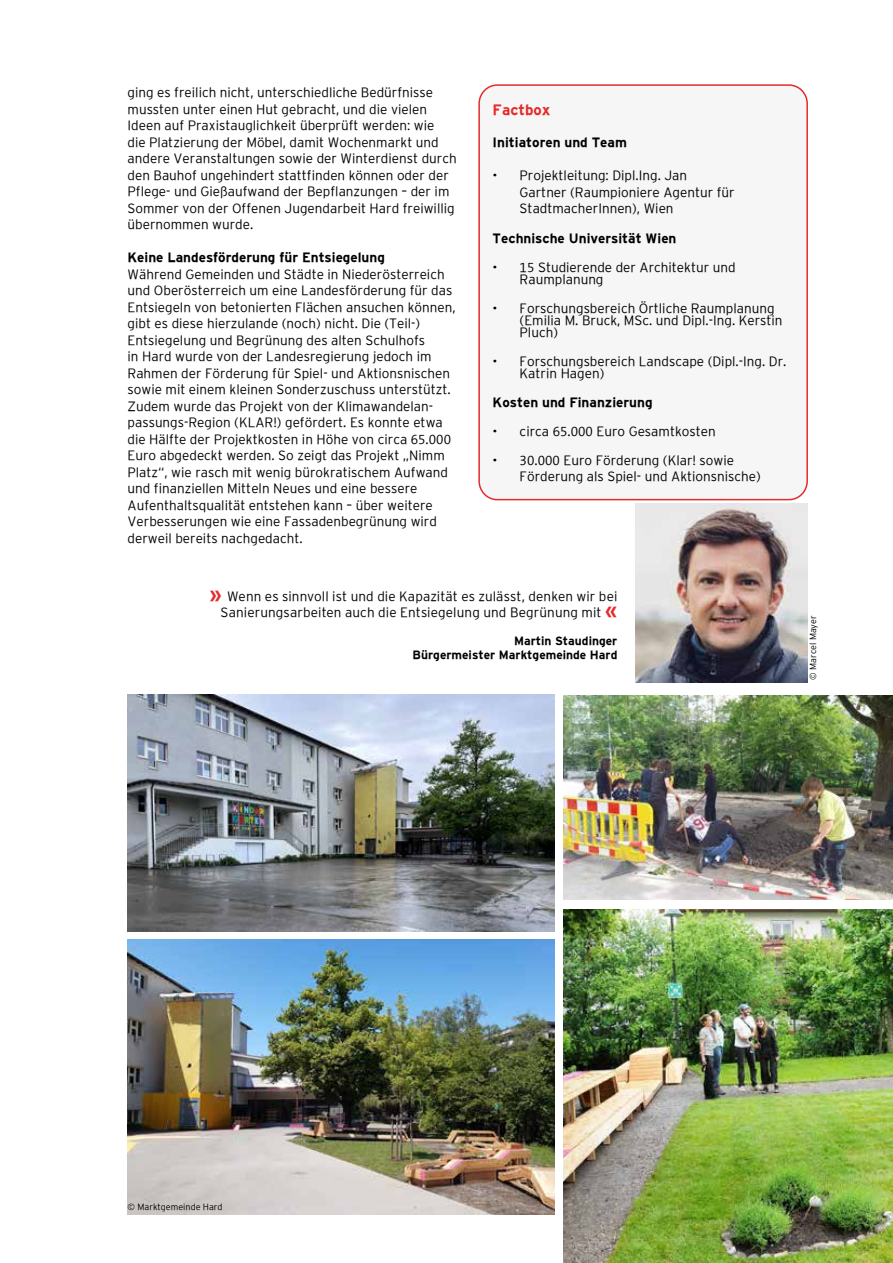
<style>
.page{position:relative;width:893px;height:1263px;background:#fff}
.page>*{position:absolute;margin:0;border:0;box-sizing:border-box;transform-origin:0 0}
.t1{font:700 15px "Energieinstitut";color:#e62a2a}
.t2{font:300 13.5px/16.5px "Energieinstitut";color:#000}
.t3{font:700 13.5px "Energieinstitut";color:#000}
.t4{font:700 12px/14.4px "Energieinstitut";color:#000;text-align:right}
.t5{font:300 9px "Energieinstitut";color:#000}
.s1{font-weight:700;font-size:19.5px;color:#e62a2a}
</style>
<div class="page">
<img style="left:636px;top:504px;width:172px;height:178px">
<div style="left:479px;top:85px;width:328px;height:415px;background:#f6f6f6;border-radius:18px"></div>
<div style="left:478px;top:84px;width:330px;height:416px;border:2px solid #e62a2a;border-radius:18px"></div>
<img style="left:563px;top:909px;width:330px;height:354px">
<img style="left:563px;top:695px;width:330px;height:204px">
<img style="left:128px;top:695px;width:427px;height:236px">
<img style="left:128px;top:940px;width:427px;height:274px">
<p class="t2" style="left:128px;top:85px;width:331px">ging es freilich nicht, unterschiedliche Bedürfnisse mussten unter einen Hut gebracht, und die vielen Ideen auf Praxistauglichkeit überprüft werden: wie<br>die Platzierung der Möbel, damit Wochenmarkt und andere Veranstaltungen sowie der Winterdienst durch den Bauhof ungehindert stattfinden können oder der Pflege- und Gießaufwand der Bepflanzungen – der im Sommer von der Offenen Jugendarbeit Hard freiwillig übernommen wurde.</p>
<p class="t3" style="left:128px;top:250px;width:259px">Keine Landesförderung für Entsiegelung</p>
<p class="t2" style="left:128px;top:266px;width:330px">Während Gemeinden und Städte in Niederösterreich und Oberösterreich um eine Landesförderung für das Entsiegeln von betonierten Flächen ansuchen können, gibt es diese hierzulande (noch) nicht. Die (Teil-)<br>Entsiegelung und Begrünung des alten Schulhofs<br>in Hard wurde von der Landesregierung jedoch im Rahmen der Förderung für Spiel- und Aktionsnischen sowie mit einem kleinen Sonderzuschuss unterstützt.<br>Zudem wurde das Projekt von der Klimawandelan&shy;passungs-Region (KLAR!) gefördert. Es konnte etwa die Hälfte der Projektkosten in Höhe von circa 65.000<br>Euro abgedeckt werden. So zeigt das Projekt „Nimm Platz“, wie rasch mit wenig bürokratischem Aufwand und finanziellen Mitteln Neues und eine bessere Aufenthaltsqualität entstehen kann – über weitere Verbesserungen wie eine Fassadenbegrünung wird derweil bereits nachgedacht.</p>
<p class="t1" style="left:493px;top:101px;width:59px">Factbox</p>
<p class="t3" style="left:493px;top:135px;width:136px">Initiatoren und Team</p>
<p class="t2" style="left:520px;top:168px;width:216px;text-indent:-27px">• Projektleitung: Dipl.Ing. Jan<br>Gartner (Raumpioniere Agentur für<br>StadtmacherInnen), Wien</p>
<p class="t3" style="left:493px;top:230px;width:185px">Technische Universität Wien</p>
<p class="t2" style="left:520px;top:261px;width:217px;line-height:12px;text-indent:-27px">• 15 Studierende der Architektur und<br>Raumplanung</p>
<p class="t2" style="left:520px;top:302px;width:264px;line-height:12px;text-indent:-27px">• Forschungsbereich Örtliche Raumplanung (Emilia M. Bruck, MSc. und Dipl.-Ing. Kerstin<br>Pluch)</p>
<p class="t2" style="left:520px;top:355px;width:268px;line-height:12px;text-indent:-27px">• Forschungsbereich Landscape (Dipl.-Ing. Dr.<br>Katrin Hagen)</p>
<p class="t3" style="left:493px;top:394px;width:161px">Kosten und Finanzierung</p>
<p class="t2" style="left:493px;top:423px;width:225px">• circa 65.000 Euro Gesamtkosten</p>
<p class="t2" style="left:520px;top:452px;width:243px;text-indent:-27px">• 30.000 Euro Förderung (Klar! sowie<br>Förderung als Spiel- und Aktionsnische)</p>
<p class="t2" style="left:209px;top:588px;width:410px;text-align:right"><span class="s1">»</span> Wenn es sinnvoll ist und die Kapazität es zulässt, denken wir bei<br>Sanierungsarbeiten auch die Entsiegelung und Begrünung mit <span class="s1">«</span></p>
<p class="t4" style="left:413px;top:634px;width:206px">Martin Staudinger<br>Bürgermeister Marktgemeinde Hard</p>
<p class="t5" style="left:808px;top:680px;width:66px;rotate:-90deg">© Marcel Mayer</p>
<p class="t5" style="left:128px;top:1202px;width:97px">© Marktgemeinde Hard</p>
</div>
